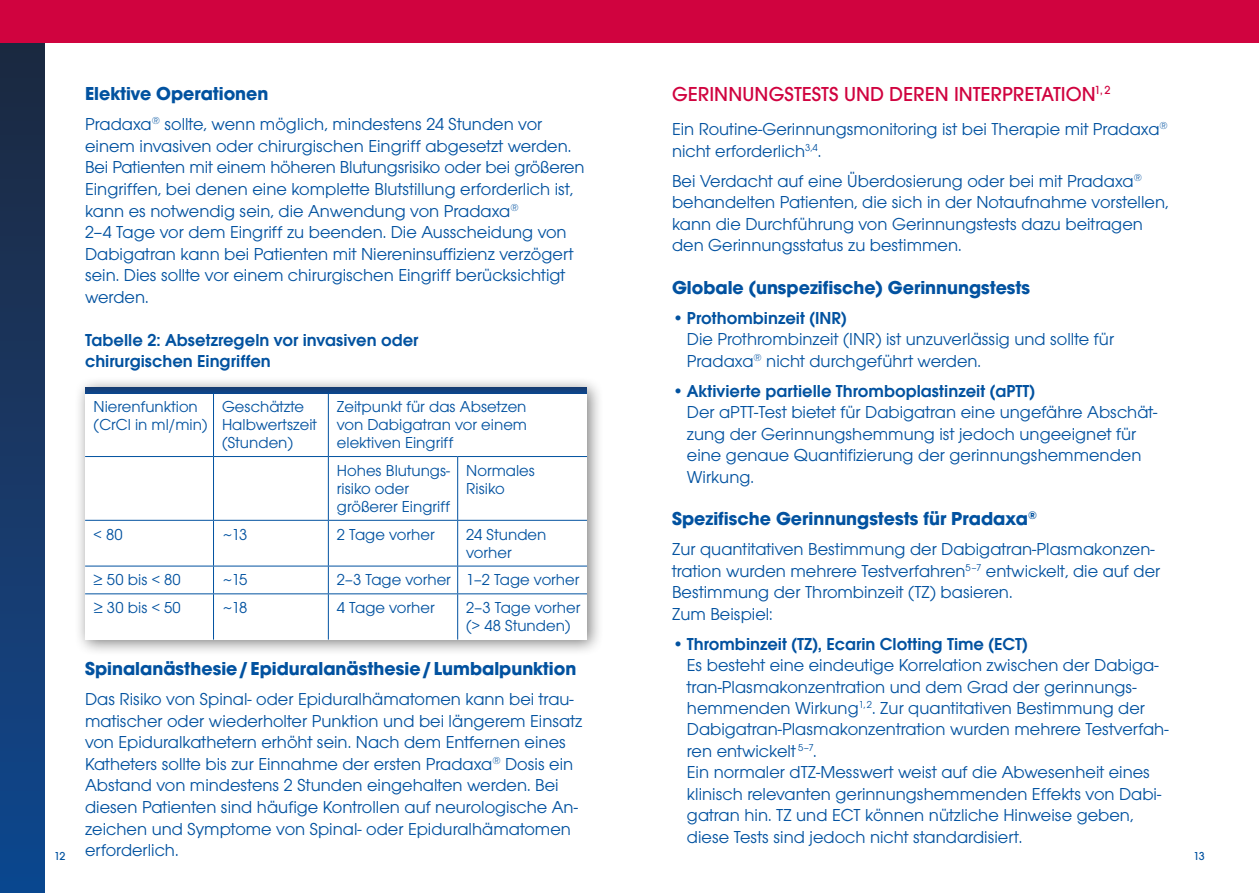
<style>
.page{position:relative;width:1259px;height:893px;background:#fff}
.page>*{position:absolute;margin:0;border:0;box-sizing:border-box;transform-origin:0 0}
.t1{font:500 21px "Avant Garde Gothic Itc T";letter-spacing:.005em;color:#d0033f}
.t2{font:700 19.5px "Avant Garde Gothic Itc T";color:#0252a0}
.t3{font:18px/21.5px "Avant Garde Gothic Itc T";color:#0252a0}
.t4{font:600 18px/21.6px "Avant Garde Gothic Itc T";color:#0252a0}
.t5{font:16.5px/18px "Avant Garde Gothic Itc T";color:#0252a0}
.t6{font:500 12px "Avant Garde Gothic Itc T";color:#0252a0}
</style>
<div class="page">
<div style="left:74px;top:376px;width:530px;height:281px;background:#000;opacity:.5"></div>
<div style="left:85px;top:387px;width:502px;height:253px;background:#fff"></div>
<div style="left:85px;top:387px;width:502px;height:7px;background:#13417f"></div>
<hr style="left:213px;top:393px;width:1px;height:63px;background:#0252a0">
<hr style="left:328px;top:393px;width:1px;height:63px;background:#0252a0">
<hr style="left:85px;top:456px;width:128px;height:1px;background:#0252a0">
<hr style="left:85px;top:520px;width:128px;height:1px;background:#0252a0">
<hr style="left:85px;top:566px;width:128px;height:1px;background:#0252a0">
<hr style="left:213px;top:457px;width:1px;height:63px;background:#0252a0">
<hr style="left:213px;top:521px;width:1px;height:45px;background:#0252a0">
<svg style="left:213px;top:567px;width:1px;height:26px"></svg>
<hr style="left:213px;top:456px;width:115px;height:1px;background:#0252a0">
<hr style="left:328px;top:456px;width:130px;height:1px;background:#0252a0">
<hr style="left:328px;top:457px;width:1px;height:63px;background:#0252a0">
<hr style="left:328px;top:521px;width:1px;height:45px;background:#0252a0">
<svg style="left:328px;top:567px;width:1px;height:26px"></svg>
<hr style="left:213px;top:520px;width:115px;height:1px;background:#0252a0">
<hr style="left:328px;top:520px;width:130px;height:1px;background:#0252a0">
<hr style="left:213px;top:566px;width:115px;height:1px;background:#0252a0">
<hr style="left:328px;top:566px;width:130px;height:1px;background:#0252a0">
<hr style="left:457px;top:457px;width:1px;height:63px;background:#0252a0">
<hr style="left:457px;top:521px;width:1px;height:45px;background:#0252a0">
<svg style="left:457px;top:566px;width:1px;height:27px"></svg>
<hr style="left:458px;top:456px;width:129px;height:1px;background:#0252a0">
<hr style="left:458px;top:520px;width:129px;height:1px;background:#0252a0">
<hr style="left:458px;top:566px;width:129px;height:1px;background:#0252a0">
<hr style="left:85px;top:593px;width:128px;height:1px;background:#0252a0">
<hr style="left:213px;top:594px;width:1px;height:46px;background:#0252a0">
<hr style="left:213px;top:593px;width:115px;height:1px;background:#0252a0">
<hr style="left:328px;top:593px;width:130px;height:1px;background:#0252a0">
<hr style="left:328px;top:594px;width:1px;height:46px;background:#0252a0">
<hr style="left:457px;top:594px;width:1px;height:46px;background:#0252a0">
<hr style="left:458px;top:593px;width:129px;height:1px;background:#0252a0">
<div style="left:629px;top:0;width:630px;height:43px;background:#d0033f"></div>
<div style="left:0;top:0;width:45px;height:893px;background:linear-gradient(to bottom,#1f273a,#0f478e)"></div>
<div style="left:0;top:0;width:629px;height:43px;background:#d0033f"></div>
<p class="t1" style="left:672px;top:82px;width:440px">GERINNUNGSTESTS UND DEREN INTERPRETATION<sup>1,</sup> <sup>2</sup></p>
<p class="t3" style="left:672px;top:118px;width:497px">Ein Routine-Gerinnungsmonitoring ist bei Therapie mit Pradaxa<sup>® </sup>nicht erforderlich<sup>3,4</sup>.</p>
<p class="t3" style="left:672px;top:170px;width:498px">Bei Verdacht auf eine Überdosierung oder bei mit Pradaxa<sup>® </sup>behandelten Patienten, die sich in der Notaufnahme vorstellen, kann die Durchführung von Gerinnungstests dazu beitragen den Gerinnungsstatus zu bestimmen.</p>
<p class="t2" style="left:672px;top:276px;width:360px">Globale (unspezifische) Gerinnungstests</p>
<p class="t4" style="left:672px;top:307px;width:176px">• Prothombinzeit (INR)</p>
<p class="t3" style="left:687px;top:328px;width:429px">Die Prothrombinzeit (INR) ist unzuverlässig und sollte für<br>Pradaxa<sup>®</sup> nicht durchgeführt werden.</p>
<p class="t4" style="left:672px;top:380px;width:364px">• Aktivierte partielle Thromboplastinzeit (aPTT)</p>
<p class="t3" style="left:687px;top:401px;width:472px">Der aPTT-Test bietet für Dabigatran eine ungefähre Abschät&shy;zung der Gerinnungshemmung ist jedoch ungeeignet für eine genaue Quantifizierung der gerinnungshemmenden Wirkung.</p>
<p class="t2" style="left:672px;top:507px;width:366px">Spezifische Gerinnungstests für Pradaxa<sup>®</sup></p>
<p class="t3" style="left:672px;top:538px;width:490px">Zur quantitativen Bestimmung der Dabigatran-Plasmakonzen&shy;tration wurden mehrere Testverfahren<sup>5–7</sup> entwickelt, die auf der Bestimmung der Thrombinzeit (TZ) basieren.<br>Zum Beispiel:</p>
<p class="t4" style="left:672px;top:633px;width:357px">• Thrombinzeit (TZ), Ecarin Clotting Time (ECT)</p>
<p class="t3" style="left:687px;top:654px;width:483px">Es besteht eine eindeutige Korrelation zwischen der Dabiga&shy;tran-Plasmakonzentration und dem Grad der gerinnungs&shy;hemmenden Wirkung<sup>1,</sup> <sup>2</sup>. Zur quantitativen Bestimmung der Dabigatran-Plasmakonzentration wurden mehrere Testverfah&shy;ren entwickelt <sup>5–7</sup>.<br>Ein normaler dTZ-Messwert weist auf die Abwesenheit eines klinisch relevanten gerinnungshemmenden Effekts von Dabi&shy;gatran hin. TZ und ECT können nützliche Hinweise geben, diese Tests sind jedoch nicht standardisiert.</p>
<p class="t2" style="left:85px;top:82px;width:185px">Elektive Operationen</p>
<p class="t3" style="left:85px;top:113px;width:501px">Pradaxa<sup>®</sup> sollte, wenn möglich, mindestens 24 Stunden vor einem invasiven oder chirurgischen Eingriff abgesetzt werden.<br>Bei Patienten mit einem höheren Blutungsrisiko oder bei größeren Eingriffen, bei denen eine komplette Blutstillung erforderlich ist, kann es notwendig sein, die Anwendung von Pradaxa<sup>®<br></sup>2–4 Tage vor dem Eingriff zu beenden. Die Ausscheidung von Dabigatran kann bei Patienten mit Niereninsuffizienz verzögert sein. Dies sollte vor einem chirurgischen Eingriff berücksichtigt werden.</p>
<p class="t4" style="left:85px;top:329px;width:335px">Tabelle 2: Absetzregeln vor invasiven oder chirurgischen Eingriffen</p>
<p class="t5" style="left:94px;top:397px;width:115px">Nierenfunktion (CrCl in ml/min)</p>
<p class="t5" style="left:222px;top:397px;width:96px">Geschätzte<br>Halbwertszeit (Stunden)</p>
<p class="t5" style="left:337px;top:397px;width:192px;text-align:justify">Zeitpunkt für das Absetzen von Dabigatran vor einem elektiven Eingriff</p>
<p class="t5" style="left:337px;top:461px;width:115px">Hohes Blutungs&shy;risiko oder größerer Eingriff</p>
<p class="t5" style="left:466px;top:461px;width:70px">Normales<br>Risiko</p>
<p class="t5" style="left:94px;top:525px;width:31px">&lt; 80</p>
<p class="t5" style="left:222px;top:525px;width:27px">~13</p>
<p class="t5" style="left:337px;top:525px;width:99px">2 Tage vorher</p>
<p class="t5" style="left:466px;top:525px;width:82px">24 Stunden vorher</p>
<p class="t5" style="left:94px;top:571px;width:89px">≥ 50 bis &lt; 80</p>
<p class="t5" style="left:222px;top:571px;width:27px">~15</p>
<p class="t5" style="left:337px;top:571px;width:244px">2–3 Tage vorher 1–2 Tage vorher</p>
<p class="t5" style="left:94px;top:598px;width:89px">≥ 30 bis &lt; 50</p>
<p class="t5" style="left:222px;top:598px;width:27px">~18</p>
<p class="t5" style="left:337px;top:598px;width:99px">4 Tage vorher</p>
<p class="t5" style="left:466px;top:598px;width:116px">2–3 Tage vorher (&gt; 48 Stunden)</p>
<p class="t2" style="left:85px;top:656px;width:493px">Spinalanästhesie/ Epiduralanästhesie/ Lumbalpunktion</p>
<p class="t3" style="left:85px;top:688px;width:499px">Das Risiko von Spinal- oder Epiduralhämatomen kann bei trau&shy;matischer oder wiederholter Punktion und bei längerem Einsatz von Epiduralkathetern erhöht sein. Nach dem Entfernen eines Katheters sollte bis zur Einnahme der ersten Pradaxa<sup>®</sup> Dosis ein Abstand von mindestens 2 Stunden eingehalten werden. Bei diesen Patienten sind häufige Kontrollen auf neurologische An&shy;zeichen und Symptome von Spinal- oder Epiduralhämatomen erforderlich.</p>
<p class="t6" style="left:54px;top:849px;width:13px">12</p>
<p class="t6" style="left:1193px;top:849px;width:13px">13</p>
</div>
